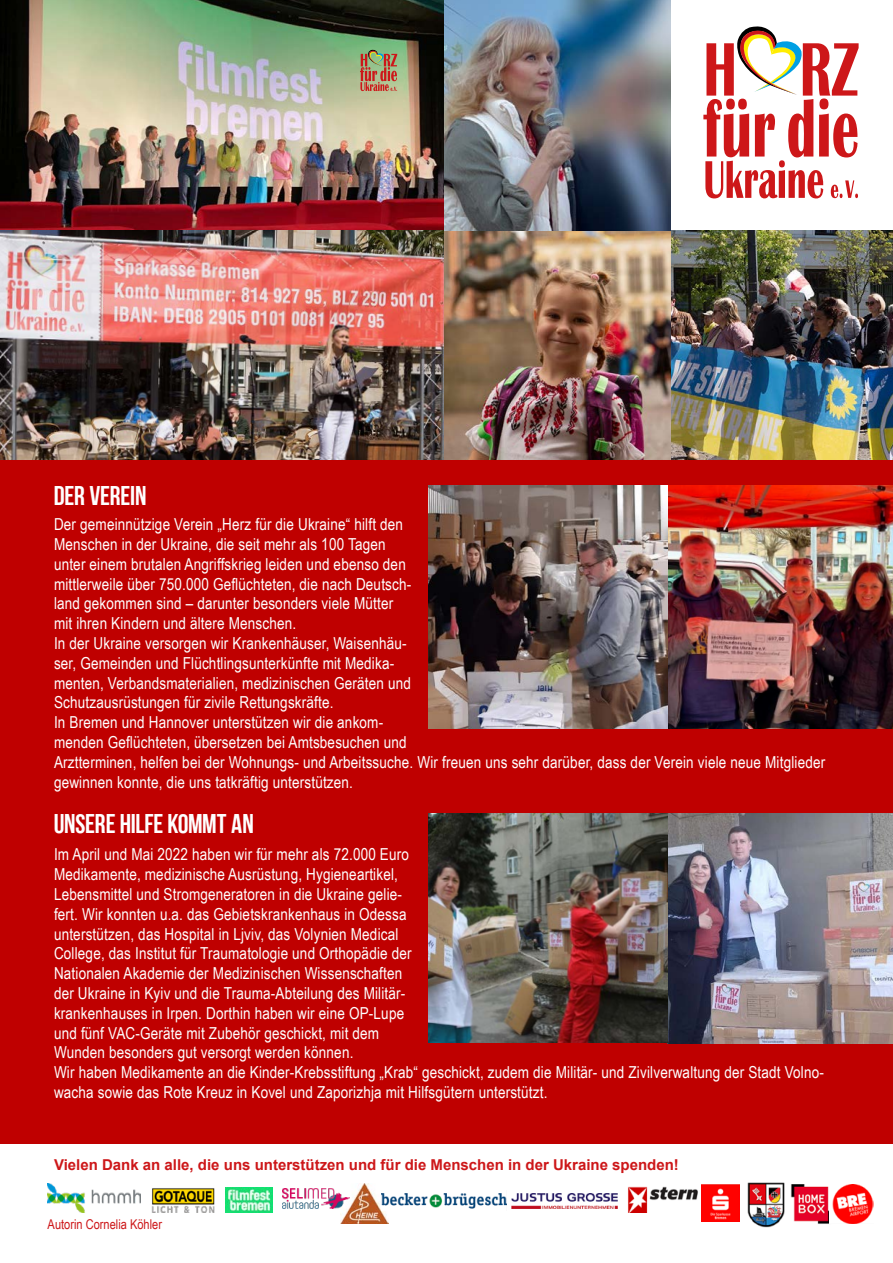
<style>
.page{position:relative;width:893px;height:1263px;background:#fff}
.page>*{position:absolute;margin:0;border:0;box-sizing:border-box;transform-origin:0 0}
.t1{font:27px "AA Bebas Neue";letter-spacing:.01em;color:#fff}
.t2{font:16.5px/19.8px "Arial Narrow";letter-spacing:.01em;color:#fff}
.t3{font:700 15px "Arial";color:#cd1719}
.t4{font:13.5px "Arial Narrow";color:#cd1719}
</style>
<div class="page">
<img style="left:739px;top:1182px;width:46px;height:46px">
<img style="left:628px;top:1186px;width:70px;height:27px">
<div style="left:0;top:447px;width:893px;height:697px;background:#bf0000"></div>
<img style="left:670px;top:229px;width:223px;height:230px">
<img style="left:0;top:230px;width:445px;height:229px">
<img style="left:445px;top:230px;width:225px;height:229px">
<img style="left:0;top:0;width:445px;height:230px">
<img style="left:445px;top:0;width:225px;height:230px">
<svg style="left:703px;top:26px;width:156px;height:172px"></svg>
<svg style="left:360px;top:50px;width:37px;height:41px;background:#ac8160"></svg>
<img style="left:667px;top:485px;width:226px;height:243px">
<img style="left:429px;top:485px;width:238px;height:243px">
<img style="left:429px;top:813px;width:464px;height:230px">
<img style="left:429px;top:813px;width:238px;height:229px">
<img style="left:790px;top:1184px;width:39px;height:40px">
<img style="left:512px;top:1193px;width:105px;height:15px">
<img style="left:48px;top:1184px;width:93px;height:28px">
<img style="left:151px;top:1188px;width:64px;height:24px">
<img style="left:340px;top:1183px;width:48px;height:41px">
<img style="left:832px;top:1184px;width:41px;height:39px">
<img style="left:702px;top:1184px;width:37px;height:38px">
<img style="left:282px;top:1188px;width:67px;height:20px">
<img style="left:226px;top:1187px;width:46px;height:26px">
<img style="left:382px;top:1190px;width:125px;height:20px">
<h1 class="t1" style="left:54px;top:481px;width:94px">DER VEREIN</h1>
<p class="t2" style="left:54px;top:514px;width:773px">Der gemeinnützige Verein „Herz für die Ukraine“ hilft den<br>Menschen in der Ukraine, die seit mehr als 100 Tagen<br>unter einem brutalen Angriffskrieg leiden und ebenso den<br>mittlerweile über 750.000 Geflüchteten, die nach Deutsch-<br>land gekommen sind – darunter besonders viele Mütter<br>mit ihren Kindern und ältere Menschen.<br>In der Ukraine versorgen wir Krankenhäuser, Waisenhäu-<br>ser, Gemeinden und Flüchtlingsunterkünfte mit Medika-<br>menten, Verbandsmaterialien, medizinischen Geräten und<br>Schutzausrüstungen für zivile Rettungskräfte.<br>In Bremen und Hannover unterstützen wir die ankom-<br>menden Geflüchteten, übersetzen bei Amtsbesuchen und<br>Arztterminen, helfen bei der Wohnungs- und Arbeitssuche. Wir freuen uns sehr darüber, dass der Verein viele neue Mitglieder gewinnen konnte, die uns tatkräftig unterstützen.</p>
<h1 class="t1" style="left:54px;top:809px;width:201px">UNSERE HILFE KOMMT AN</h1>
<p class="t2" style="left:54px;top:844px;width:771px">Im April und Mai 2022 haben wir für mehr als 72.000 Euro<br>Medikamente, medizinische Ausrüstung, Hygieneartikel,<br>Lebensmittel und Stromgeneratoren in die Ukraine gelie-<br>fert. Wir konnten u.a. das Gebietskrankenhaus in Odessa<br>unterstützen, das Hospital in Ljviv, das Volynien Medical<br>College, das Institut für Traumatologie und Orthopädie der<br>Nationalen Akademie der Medizinischen Wissenschaften<br>der Ukraine in Kyiv und die Trauma-Abteilung des Militär-<br>krankenhauses in Irpen. Dorthin haben wir eine OP-Lupe<br>und fünf VAC-Geräte mit Zubehör geschickt, mit dem<br>Wunden besonders gut versorgt werden können.<br>Wir haben Medikamente an die Kinder-Krebsstiftung „Krab“ geschickt, zudem die Militär- und Zivilverwaltung der Stadt Volno&shy;wacha sowie das Rote Kreuz in Kovel und Zaporizhja mit Hilfsgütern unterstützt.</p>
<p class="t3" style="left:54px;top:1154px;width:626px">Vielen Dank an alle, die uns unterstützen und für die Menschen in der Ukraine spenden!</p>
<p class="t4" style="left:48px;top:1215px;width:116px">Autorin Cornelia Köhler</p>
</div>
